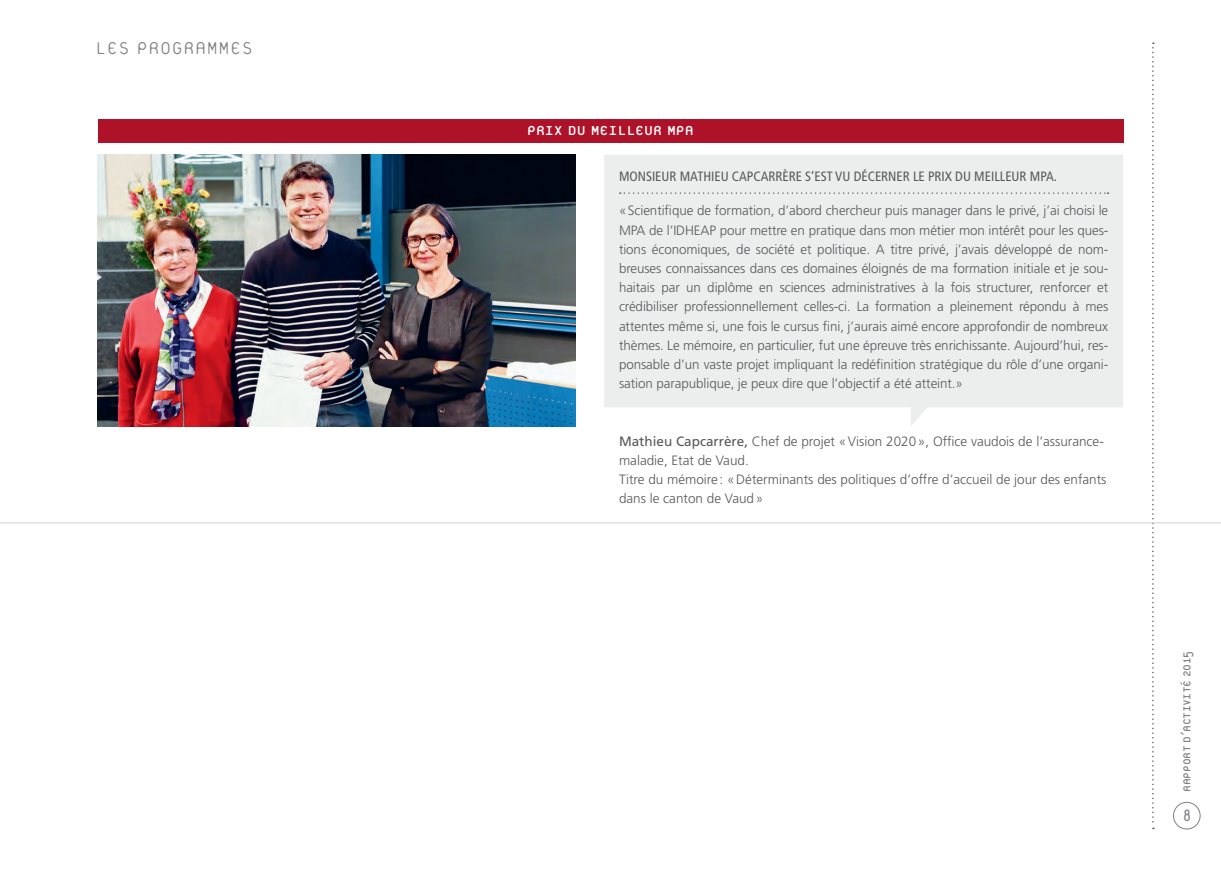
<style>
.page{position:relative;width:1221px;height:893px;background:#fff}
.page>*{position:absolute;margin:0;border:0;box-sizing:border-box;transform-origin:0 0}
.t1{font:100 25.5px "Platelet";letter-spacing:-.005em;color:#808285}
.t2{font:19.5px "Platelet";letter-spacing:-.005em;color:#fff}
.t3{font:17.25px "Platelet";color:#808285}
.t4{font:15px "Platelet";letter-spacing:-.02em;color:#808285}
.t5{font:300 13.5px/19.2px "Frutiger LT Std";color:#57585a;text-align:justify}
.t6{font:condensed 13.5px "Frutiger LT Std";color:#57585a}
.s1{font-weight:400}
</style>
<div class="page">
<svg style="left:1152px;top:42px;width:1px;height:478px"></svg>
<div style="left:604px;top:155px;width:519px;height:271px;background:#eceeee"></div>
<svg style="left:619px;top:192px;width:489px;height:2px"></svg>
<div style="left:98px;top:119px;width:1025px;height:24px;background:#ae1229"></div>
<svg style="left:0;top:522px;width:1220px;height:308px"></svg>
<img style="left:98px;top:155px;width:477px;height:272px">
<h1 class="t1" style="left:95px;top:36px;width:160px">LES PROGRAMMES</h1>
<h2 class="t2" style="left:527px;top:122px;width:168px">PRIX DU MEILLEUR MPA</h2>
<p class="t6" style="left:619px;top:168px;width:439px">MONSIEUR MATHIEU CAPCARRÈRE S’EST VU DÉCERNER LE PRIX DU MEILLEUR MPA.</p>
<p class="t5" style="left:619px;top:201px;width:491px">«Scientifique de formation, d’abord chercheur puis manager dans le privé, j’ai choisi le MPA de l’IDHEAP pour mettre en pratique dans mon métier mon intérêt pour les ques&shy;tions économiques, de société et politique. A titre privé, j’avais développé de nom&shy;breuses connaissances dans ces domaines éloignés de ma formation initiale et je sou&shy;haitais par un diplôme en sciences administratives à la fois structurer, renforcer et crédibiliser professionnellement celles-ci. La formation a pleinement répondu à mes attentes même si, une fois le cursus fini, j’aurais aimé encore approfondir de nombreux thèmes. Le mémoire, en particulier, fut une épreuve très enrichissante. Aujourd’hui, res&shy;ponsable d’un vaste projet impliquant la redéfinition stratégique du rôle d’une organi&shy;sation parapublique, je peux dire que l’objectif a été atteint.»</p>
<p class="t5" style="left:619px;top:432px;width:489px;text-align:left"><span class="s1">Mathieu Capcarrère,</span> Chef de projet «Vision 2020», Office vaudois de l’assurance&shy;maladie, Etat de Vaud.<br>Titre du mémoire : «Déterminants des politiques d’offre d’accueil de jour des enfants dans le canton de Vaud»</p>
<p class="t4" style="left:1179px;top:792px;width:142px;rotate:-90deg">RAPPORT D’ACTIVITÉ 2015</p>
<p class="t3" style="left:1182px;top:809px;width:9px">8</p>
</div>
